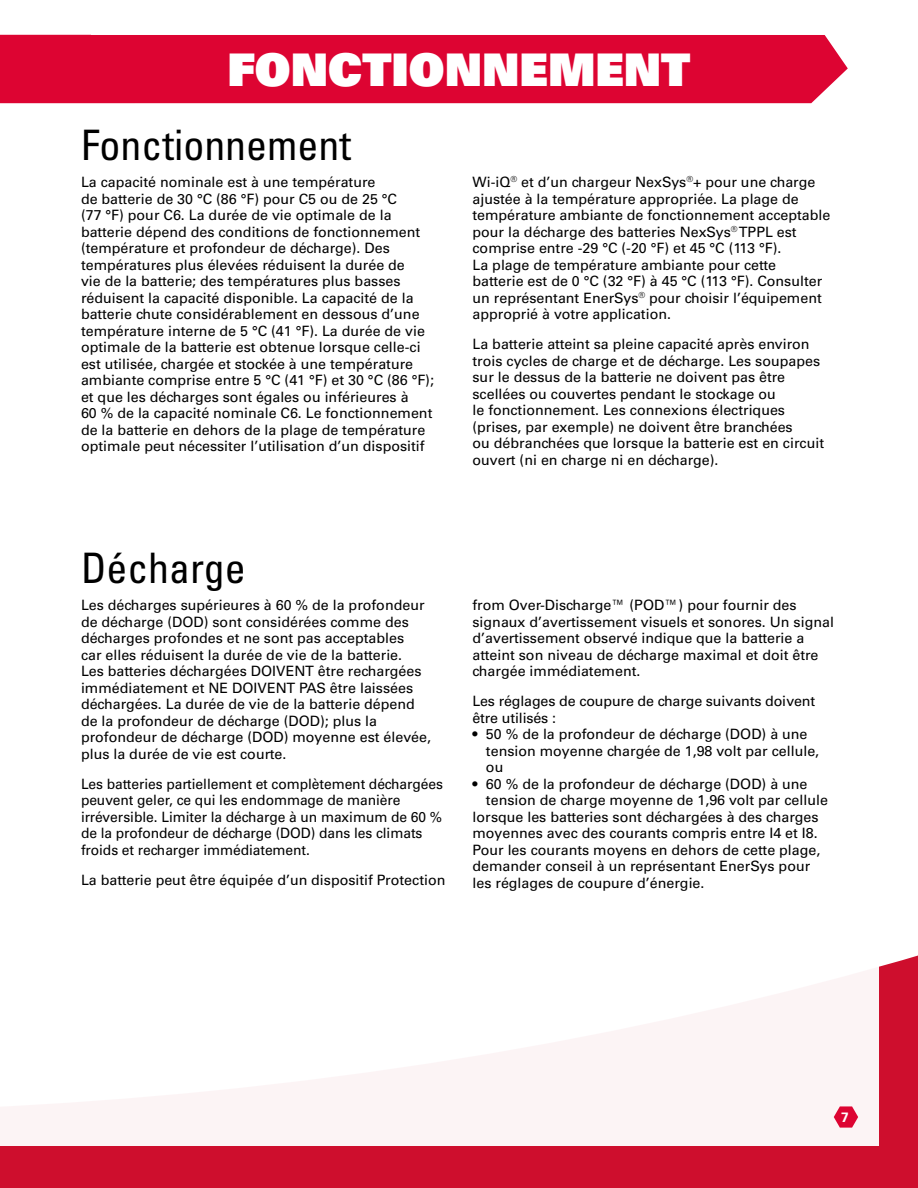
<style>
.page{position:relative;width:918px;height:1188px;background:#fff}
.page>*{position:absolute;margin:0;border:0;box-sizing:border-box;transform-origin:0 0}
.t1{font:45px "Univers LT Std X Black";color:#fff}
.t2{font:condensed 42px "Univers LT Std";color:#000}
.t3{font:14.25px/16.5px "Univers LT Std";color:#000}
.t4{font:700 13.5px "Univers LT Std";color:#fff}
</style>
<div class="page">
<div style="left:0;top:955px;width:918px;height:233px;background:#ce0e2d"></div>
<div style="left:0;top:857px;width:879px;height:289px;background:#fff"></div>
<div style="left:135px;top:35px;width:713px;height:68px;background:#dd0432"></div>
<div style="left:0;top:35px;width:135px;height:68px;background:#dd0432"></div>
<svg style="left:834px;top:1106px;width:24px;height:22px"></svg>
<h1 class="t1" style="left:228px;top:40px;width:464px">FONCTIONNEMENT</h1>
<h2 class="t2" style="left:81px;top:118px;width:272px">Fonctionnement</h2>
<p class="t3" style="left:81px;top:174px;width:355px">La capacité nominale est à une température<br>de batterie de 30 °C (86 °F) pour C5 ou de 25 °C<br>(77 °F) pour C6. La durée de vie optimale de la batterie dépend des conditions de fonctionnement (température et profondeur de décharge). Des températures plus élevées réduisent la durée de<br>vie de la batterie; des températures plus basses réduisent la capacité disponible. La capacité de la batterie chute considérablement en dessous d’une température interne de 5 °C (41 °F). La durée de vie optimale de la batterie est obtenue lorsque celle-ci est utilisée, chargée et stockée à une température ambiante comprise entre 5 °C (41 °F) et 30 °C (86 °F); et que les décharges sont égales ou inférieures à<br>60 % de la capacité nominale C6. Le fonctionnement de la batterie en dehors de la plage de température optimale peut nécessiter l’utilisation d’un dispositif</p>
<p class="t3" style="left:472px;top:174px;width:359px">Wi-iQ<sup>®</sup> et d’un chargeur NexSys<sup>®</sup>+ pour une charge ajustée à la température appropriée. La plage de température ambiante de fonctionnement acceptable pour la décharge des batteries NexSys<sup>®</sup> TPPL est comprise entre -29 °C (-20 °F) et 45 °C (113 °F).<br>La plage de température ambiante pour cette batterie est de 0 °C (32 °F) à 45 °C (113 °F). Consulter un représentant EnerSys<sup>®</sup> pour choisir l’équipement approprié à votre application.</p>
<p class="t3" style="left:473px;top:336px;width:353px">La batterie atteint sa pleine capacité après environ trois cycles de charge et de décharge. Les soupapes sur le dessus de la batterie ne doivent pas être scellées ou couvertes pendant le stockage ou<br>le fonctionnement. Les connexions électriques (prises, par exemple) ne doivent être branchées<br>ou débranchées que lorsque la batterie est en circuit ouvert (ni en charge ni en décharge).</p>
<h2 class="t2" style="left:81px;top:542px;width:166px">Décharge</h2>
<p class="t3" style="left:81px;top:597px;width:352px">Les décharges supérieures à 60 % de la profondeur de décharge (DOD) sont considérées comme des décharges profondes et ne sont pas acceptables<br>car elles réduisent la durée de vie de la batterie.<br>Les batteries déchargées DOIVENT être rechargées immédiatement et NE DOIVENT PAS être laissées déchargées. La durée de vie de la batterie dépend de la profondeur de décharge (DOD); plus la profondeur de décharge (DOD) moyenne est élevée, plus la durée de vie est courte.</p>
<p class="t3" style="left:81px;top:775px;width:363px">Les batteries partiellement et complètement déchargées peuvent geler, ce qui les endommage de manière irréversible. Limiter la décharge à un maximum de 60 % de la profondeur de décharge (DOD) dans les climats froids et recharger immédiatement.</p>
<p class="t3" style="left:81px;top:871px;width:366px">La batterie peut être équipée d’un dispositif Protection</p>
<p class="t3" style="left:473px;top:597px;width:363px">from Over-Discharge™ (POD™) pour fournir des signaux d’avertissement visuels et sonores. Un signal d’avertissement observé indique que la batterie a atteint son niveau de décharge maximal et doit être chargée immédiatement.</p>
<p class="t3" style="left:473px;top:693px;width:344px">Les réglages de coupure de charge suivants doivent être utilisés :</p>
<p class="t3" style="left:486px;top:726px;width:335px;text-indent:-13px">• 50 % de la profondeur de décharge (DOD) à une tension moyenne chargée de 1,98 volt par cellule, ou</p>
<p class="t3" style="left:473px;top:775px;width:337px">• 60 % de la profondeur de décharge (DOD) à une</p>
<p class="t3" style="left:486px;top:792px;width:343px">tension de charge moyenne de 1,96 volt par cellule</p>
<p class="t3" style="left:473px;top:808px;width:348px">lorsque les batteries sont déchargées à des charges</p>
<p class="t3" style="left:473px;top:825px;width:347px">moyennes avec des courants compris entre I4 et I8.</p>
<p class="t3" style="left:473px;top:841px;width:349px">Pour les courants moyens en dehors de cette plage,</p>
<p class="t3" style="left:473px;top:858px;width:339px">demander conseil à un représentant EnerSys pour</p>
<p class="t3" style="left:473px;top:874px;width:234px">les réglages de coupure d’énergie.</p>
<p class="t4" style="left:841px;top:1109px;width:9px">7</p>
</div>
